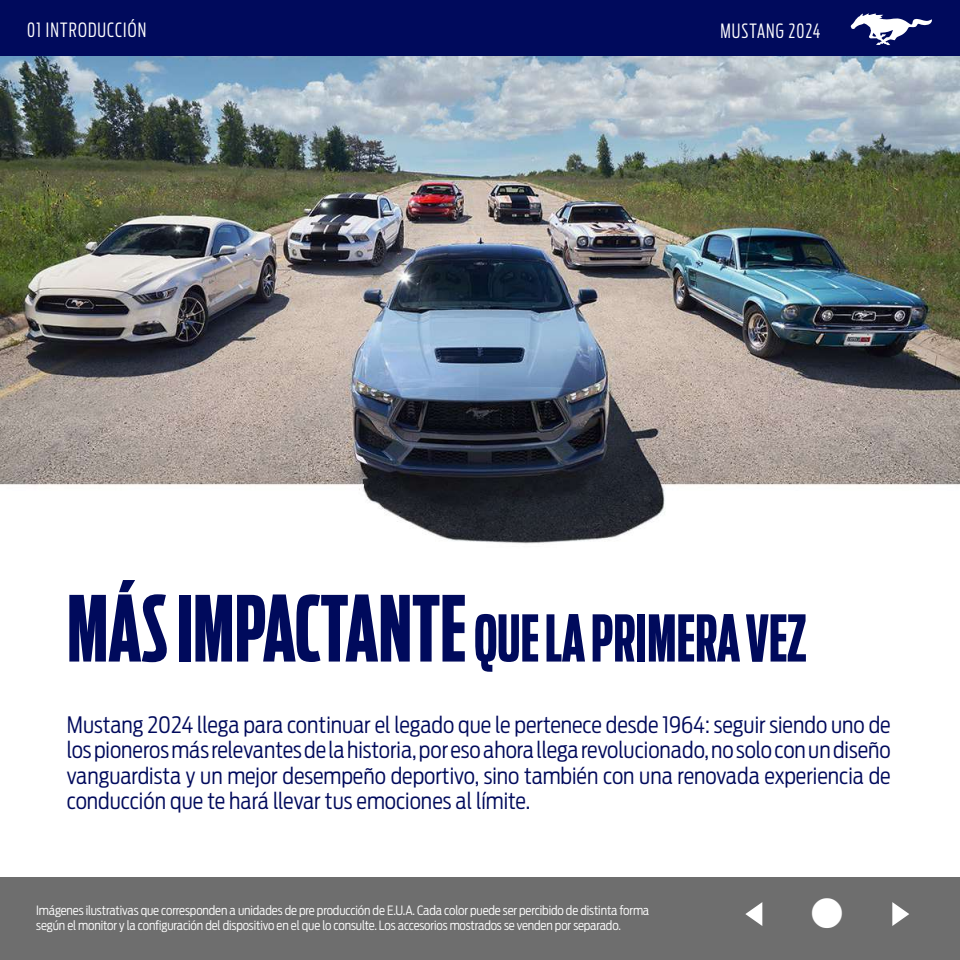
<style>
.page{position:relative;width:960px;height:960px;background:#fff}
.page>*{position:absolute;margin:0;border:0;box-sizing:border-box;transform-origin:0 0}
.t1{font:700 63.75px "Ford Antenna Comp";color:#000a5c}
.t2{font:38.25px "Webdings";color:#fff;scale:1.42 1}
.t3{font:300 22.5px/25.5px "Ford Antenna Cond";color:#000a5c;text-align:justify}
.t4{font:300 19.5px "Ford Antenna Extra Cond";letter-spacing:.06em;color:#fff}
.t5{font:300 12.75px/15.3px "Ford Antenna Cond";letter-spacing:-.01em;color:#fff}
.s1{font-size:90px}
</style>
<div class="page">
<img style="left:0;top:56px;width:960px;height:488px">
<div style="left:0;top:878px;width:960px;height:82px;background:#6e6e6e"></div>
<div style="left:0;top:0;width:960px;height:56px;background:#000a5c"></div>
<svg style="left:851px;top:13px;width:81px;height:32px"></svg>
<p class="t4" style="left:27px;top:14px;width:121px">01 INTRODUCCIÓN</p>
<p class="t4" style="left:720px;top:15px;width:101px">MUSTANG 2024</p>
<h1 class="t1" style="left:67px;top:583px;width:741px"><span class="s1">MÁS IMPACTANTE</span>QUE LA PRIMERA VEZ</h1>
<p class="t3" style="left:67px;top:709px;width:825px">Mustang 2024 llega para continuar el legado que le pertenece desde 1964: seguir siendo uno de los pioneros más relevantes de la historia, por eso ahora llega revolucionado, no solo con un diseño vanguardista y un mejor desempeño deportivo, sino también con una renovada experiencia de conducción que te hará llevar tus emociones al límite.</p>
<p class="t5" style="left:36px;top:901px;width:615px">Imágenes ilustrativas que corresponden a unidades de pre producción de E.U.A. Cada color puede ser percibido de distinta forma según el monitor y la configuración del dispositivo en el que lo consulte. Los accesorios mostrados se venden por separado.</p>
<h2 class="t2" style="left:732px;top:895px;width:138px">✓■ ✔</h2>
</div>
